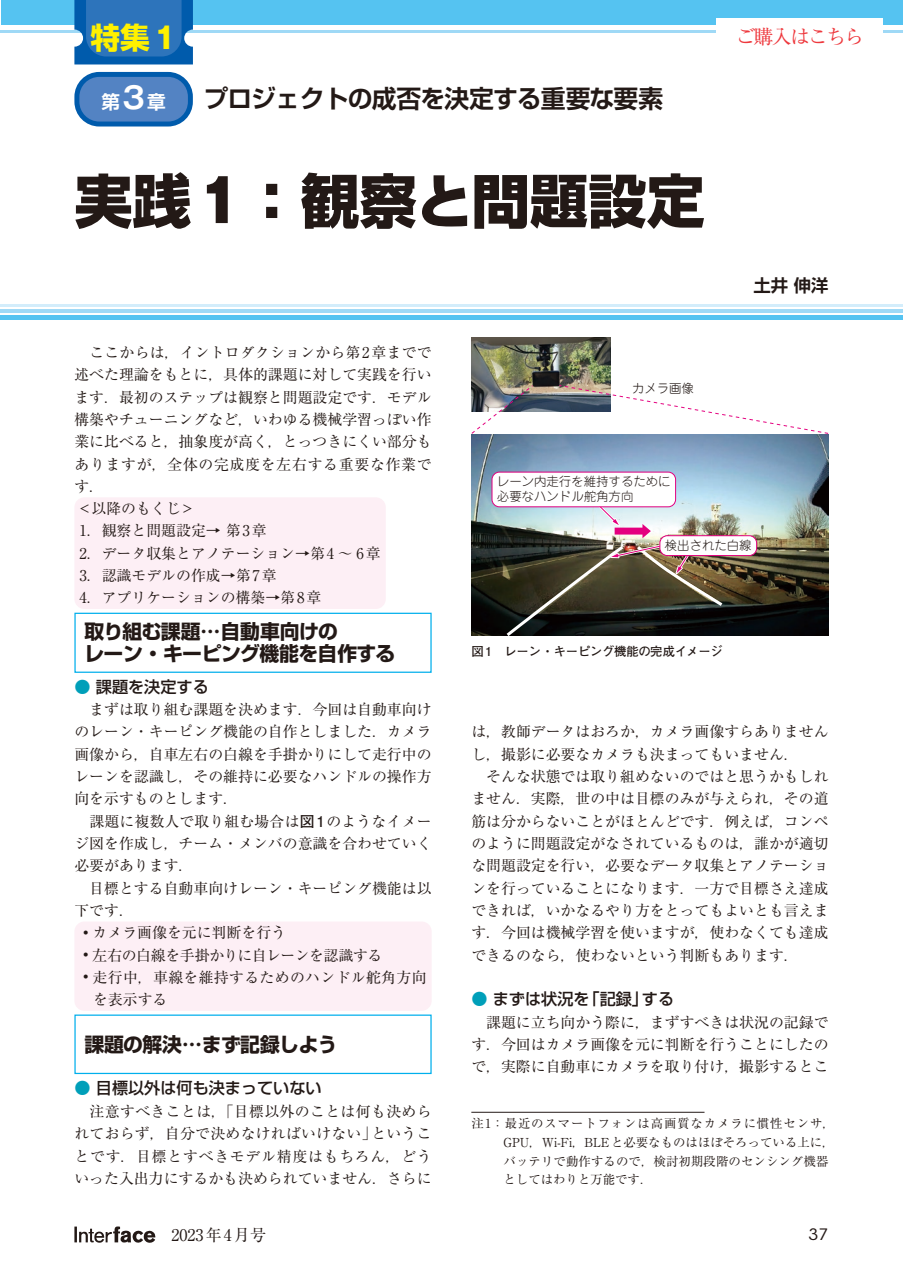
<style>
.page{position:relative;width:903px;height:1275px;background:#fff}
.page>*{position:absolute;margin:0;border:0;box-sizing:border-box;transform-origin:0 0}
.t1{font:800 58.27px "Shin Go Pro";color:#231916}
.t2{font:700 29.75px "Shin Go Pro";color:#fff100}
.t3{font:700 24.85px "Shin Go Pro De";letter-spacing:-.035em;color:#231916}
.t4{font:700 19.78px/22.4px "Shin Go Pro";letter-spacing:-.035em;color:#231916}
.t5{font:19.78px "Ryumin Pr 6 N";letter-spacing:-.09em;color:#ee383d}
.t6{font:700 18.55px "Shin Go Pro De";color:#fff}
.t7{font:700 17.32px "Shin Go Pro De";color:#231916}
.t8{font:500 16.1px "Shin Go Pro";color:#231916}
.t9{font:16.1px "Ryumin Pro";color:#231916}
.t10{font:15.58px "ITC Avant Garde Std";color:#231916;scale:1.11 1}
.t11{font:14.88px/22.4px "Ryumin Pro";color:#231916;text-align:justify}
.t12{font:14.88px "Ryumin Pro";letter-spacing:.05em;color:#231916}
.t13{font:14.88px "Ryumin Pro";letter-spacing:.02em;color:#231916}
.t14{font:14.88px "Ryumin Pro";letter-spacing:-.025em;color:#231916}
.t15{font:12.42px/18.6px "Ryumin Pro";letter-spacing:.01em;color:#231916}
.t16{font:300 12.42px/14.9px "Jun 101 Pro";color:#231916}
.t17{font:700 12.42px "Futo Go B101 Pro";letter-spacing:-.035em;color:#231916}
.s1{font-family:"Gothic MB101 Pro"}
.s2{font-family:"Gothic MB101 Pro De";font-size:29.75px}
.s3{color:#009fb9}
.s4{font-family:"Futo Go B101 Pro";font-weight:700}
.s5{font-size:12.25px}
</style>
<div class="page">
<svg style="left:74px;top:1226px;width:81px;height:17px"></svg>
<hr style="left:0;top:30px;width:903px;height:2px;background:#9fd9f6">
<div style="left:1px;top:0;width:902px;height:25px;background:#55c3f1"></div>
<hr style="left:0;top:309px;width:903px;height:4px;background:#9fd9f6">
<div style="left:0;top:315px;width:903px;height:5px;background:#55c3f1"></div>
<hr style="left:0;top:304px;width:903px;height:2px;background:#d3edfb">
<div style="left:74px;top:497px;width:312px;height:112px;background:#fdeff5;border-radius:10px"></div>
<div style="left:74px;top:613px;width:358px;height:60px;border:1px solid #00afec"></div>
<div style="left:74px;top:921px;width:358px;height:90px;background:#fdeff5;border-radius:10px"></div>
<div style="left:74px;top:1014px;width:358px;height:60px;border:1px solid #00afec"></div>
<hr style="left:471px;top:1112px;width:233px;height:1px;background:#231916">
<img style="left:471px;top:337px;width:139px;height:75px">
<img style="left:471px;top:434px;width:357px;height:201px">
<div style="left:660px;top:536px;width:97px;height:19px;background:#fff;border-radius:7px"></div>
<div style="left:659px;top:535px;width:98px;height:21px;border:1px solid #e4007f;border-radius:7px"></div>
<img style="left:504px;top:503px;width:220px;height:132px">
<div style="left:492px;top:472px;width:183px;height:35px;background:#fff;border-radius:7px"></div>
<div style="left:492px;top:472px;width:184px;height:35px;border:1px solid #e4007f;border-radius:7px"></div>
<svg style="left:471px;top:385px;width:62px;height:49px"></svg>
<svg style="left:559px;top:385px;width:270px;height:49px"></svg>
<div style="left:77px;top:74px;width:113px;height:50px;background:#5383c3;border-radius:22px"></div>
<div style="left:74px;top:72px;width:119px;height:54px;border:5px solid #005bac;border-radius:22px"></div>
<svg style="left:74px;top:0;width:119px;height:64px;background:#2671b9"></svg>
<div style="left:716px;top:18px;width:167px;height:34px;background:#fff"></div>
<h2 class="t2" style="left:91px;top:14px;width:87px">特集<span class="s1">1</span></h2>
<h3 class="t5" style="left:736px;top:21px;width:130px">ご購入はこちら</h3>
<p class="t6" style="left:101px;top:87px;width:66px">第<span class="s2">3</span>章</p>
<h3 class="t3" style="left:203px;top:78px;width:461px">プロジェクトの成否を決定する重要な要素</h3>
<h1 class="t1" style="left:74px;top:155px;width:632px">実践<span class="s1">1：</span>観察と問題設定</h1>
<p class="t7" style="left:753px;top:271px;width:77px">土井 伸洋</p>
<p class="t11" style="left:74px;top:340px;width:359px">　ここからは，イントロダクションから第2章までで</p>
<p class="t11" style="left:74px;top:362px;width:359px">述べた理論をもとに，具体的課題に対して実践を行い</p>
<p class="t11" style="left:74px;top:385px;width:359px">ます．最初のステップは観察と問題設定です．モデル</p>
<p class="t11" style="left:74px;top:407px;width:359px">構築やチューニングなど，いわゆる機械学習っぽい作</p>
<p class="t11" style="left:74px;top:429px;width:359px">業に比べると，抽象度が高く，とっつきにくい部分も</p>
<p class="t12" style="left:74px;top:452px;width:359px">ありますが，全体の完成度を左右する重要な作業で</p>
<p class="t11" style="left:74px;top:474px;width:31px">す．</p>
<p class="t11" style="left:79px;top:496px;width:115px">&lt;以降のもくじ&gt;</p>
<p class="t11" style="left:79px;top:519px;width:189px">1．観察と問題設定→ 第3章</p>
<p class="t11" style="left:79px;top:541px;width:303px">2．データ収集とアノテーション→第4 ～ 6章</p>
<p class="t11" style="left:79px;top:563px;width:199px">3．認識モデルの作成→第7章</p>
<p class="t11" style="left:79px;top:586px;width:243px">4．アプリケーションの構築→第8章</p>
<h3 class="t4" style="left:84px;top:618px;width:313px">取り組む課題…自動車向けの<br>レーン・キーピング機能を自作する</h3>
<p class="t8" style="left:74px;top:673px;width:136px"><span class="s3">●</span> 課題を決定する</p>
<p class="t11" style="left:89px;top:697px;width:344px">まずは取り組む課題を決めます．今回は自動車向け</p>
<p class="t11" style="left:74px;top:720px;width:359px">のレーン・キーピング機能の自作としました．カメラ</p>
<p class="t11" style="left:74px;top:742px;width:359px">画像から，自車左右の白線を手掛かりにして走行中の</p>
<p class="t11" style="left:74px;top:764px;width:359px">レーンを認識し，その維持に必要なハンドルの操作方</p>
<p class="t11" style="left:74px;top:787px;width:165px">向を示すものとします．</p>
<p class="t11" style="left:74px;top:809px;width:359px">　課題に複数人で取り組む場合は<span class="s4">図1</span>のようなイメー</p>
<p class="t11" style="left:74px;top:831px;width:359px">ジ図を作成し，チーム・メンバの意識を合わせていく</p>
<p class="t11" style="left:74px;top:854px;width:121px">必要があります．</p>
<p class="t11" style="left:74px;top:876px;width:359px">　目標とする自動車向けレーン・キーピング機能は以</p>
<p class="t11" style="left:74px;top:898px;width:61px">下です．</p>
<p class="t11" style="left:83px;top:920px;width:204px"><span class="s5">・</span>カメラ画像を元に判断を行う</p>
<p class="t14" style="left:83px;top:943px;width:301px"><span class="s5">・</span>左右の白線を手掛かりに自レーンを認識する</p>
<p class="t13" style="left:83px;top:966px;width:345px"><span class="s5">・</span>走行中，車線を維持するためのハンドル舵角方向</p>
<p class="t11" style="left:93px;top:987px;width:76px">を表示する</p>
<h3 class="t4" style="left:84px;top:1031px;width:254px">課題の解決…まず記録しよう</h3>
<p class="t8" style="left:74px;top:1075px;width:249px"><span class="s3">●</span> 目標以外は何も決まっていない</p>
<p class="t11" style="left:74px;top:1099px;width:359px;text-indent:15px">注意すべきことは，「目標以外のことは何も決められておらず，自分で決めなければいけない」ということです．目標とすべきモデル精度はもちろん，どういった入出力にするかも決められていません．さらに</p>
<p class="t16" style="left:632px;top:379px;width:64px">カメラ画像</p>
<p class="t16" style="left:497px;top:473px;width:175px">レーン内走行を維持するために必要なハンドル舵角方向</p>
<p class="t16" style="left:665px;top:536px;width:88px">検出された白線</p>
<p class="t17" style="left:471px;top:641px;width:254px">図 1　レーン・キーピング機能の完成イメージ</p>
<p class="t11" style="left:471px;top:720px;width:359px;text-align:left">は，教師データはおろか，カメラ画像すらありませんし，撮影に必要なカメラも決まってもいません．<br>　そんな状態では取り組めないのではと思うかもしれません．実際，世の中は目標のみが与えられ，その道筋は分からないことがほとんどです．例えば，コンペのように問題設定がなされているものは，誰かが適切な問題設定を行い，必要なデータ収集とアノテーションを行っていることになります．一方で目標さえ達成できれば，いかなるやり方をとってもよいとも言えます．今回は機械学習を使いますが，使わなくても達成できるのなら，使わないという判断もあります．</p>
<p class="t8" style="left:471px;top:986px;width:204px"><span class="s3">●</span> まずは状況を「記録」する</p>
<p class="t11" style="left:471px;top:1010px;width:359px;text-indent:15px">課題に立ち向かう際に，まずすべきは状況の記録です．今回はカメラ画像を元に判断を行うことにしたので，実際に自動車にカメラを取り付け，撮影するとこ</p>
<p class="t15" style="left:504px;top:1114px;width:333px;text-indent:-32px">注1：最近のスマートフォンは高画質なカメラに慣性センサ，<br>GPU，Wi-Fi，BLEと必要なものはほぼそろっている上に，バッテリで動作するので，検討初期段階のセンシング機器としてはわりと万能です．</p>
<p class="t9" style="left:155px;top:1222px;width:112px">　2023年4月号</p>
<p class="t10" style="left:808px;top:1225px;width:20px">37</p>
</div>
